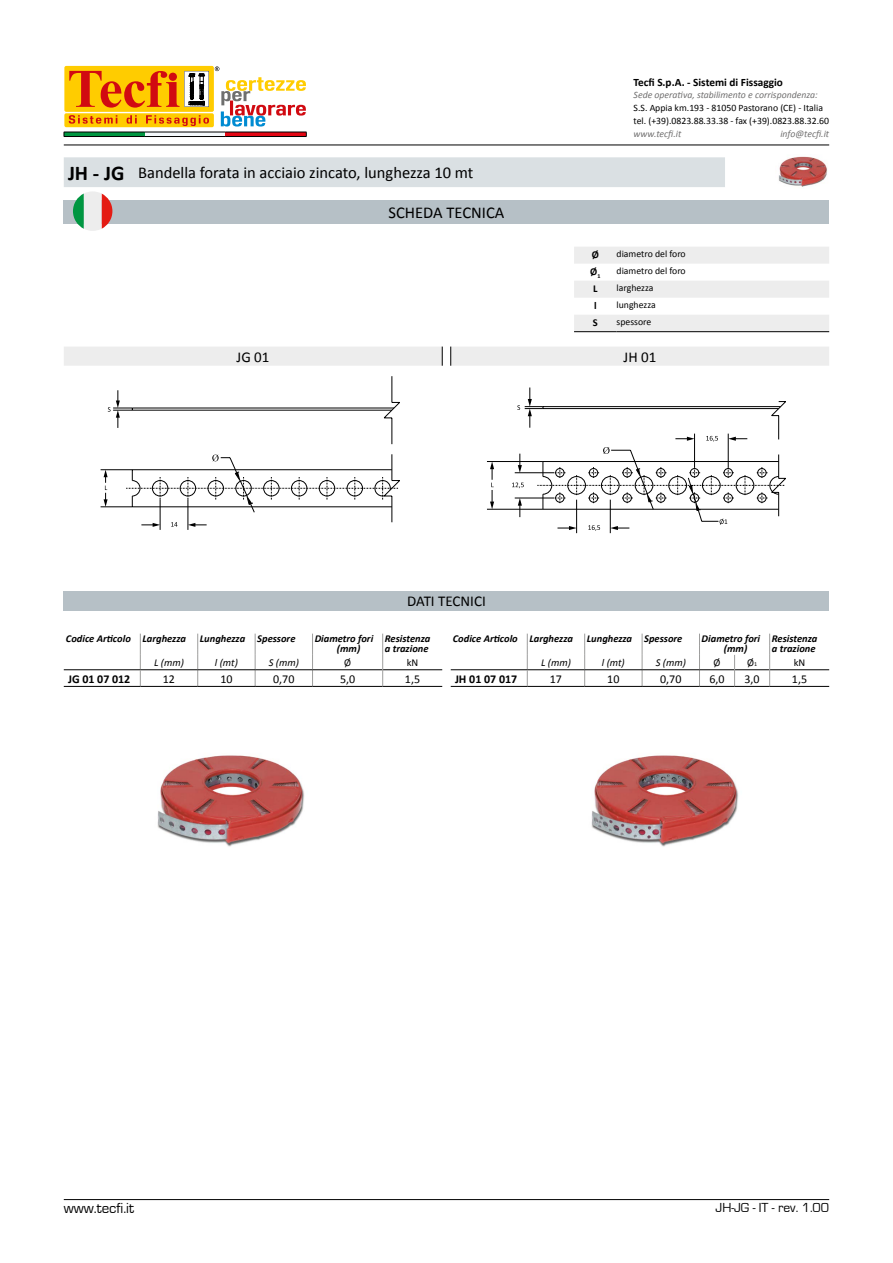
<style>
.page{position:relative;width:893px;height:1263px;background:#fff}
.page>*{position:absolute;margin:0;border:0;box-sizing:border-box;transform-origin:0 0}
.t1{font:16.5px "Calibri";color:#000}
.t2{font:15px "Calibri";color:#000}
.t3{font:15px "Eurostile";color:#000}
.t4{font:13.5px "Eurostile";color:#000}
.t5{font:12px "Calibri";color:#000}
.t6{font:700 12px "Calibri";color:#000}
.t7{font:700 11.25px "Calibri";color:#000}
.t8{font:italic 700 10.5px/10.5px "Calibri";color:#000}
.t9{font:italic 10.5px "Calibri";color:#000}
.t10{font:10.5px "Calibri";color:#000}
.t11{font:700 10.5px "Calibri";color:#000}
.t12{font:9.75px/12.8px "Calibri";color:#000}
.t13{font:italic 9.75px "Calibri";color:#706f6f}
.s1{font-weight:700;font-size:21px}
.s2{font-size:6px}
</style>
<div class="page">
<hr style="left:64px;top:1199px;width:765px;height:1px;background:#000">
<div style="left:64px;top:66px;width:150px;height:46px;background:#fc0;border-radius:2px"></div>
<div style="left:64px;top:113px;width:150px;height:14px;background:#fc0;border-radius:2px"></div>
<svg style="left:215px;top:66px;width:4px;height:5px"></svg>
<svg style="left:69px;top:115px;width:140px;height:11px"></svg>
<svg style="left:69px;top:71px;width:140px;height:37px"></svg>
<hr style="left:64px;top:132px;width:81px;height:4px;background:#009641">
<hr style="left:145px;top:132px;width:81px;height:4px;background:#f4f8fb">
<hr style="left:64px;top:132px;width:81px;height:1px;background:#000">
<hr style="left:145px;top:132px;width:81px;height:1px;background:#000">
<svg style="left:221px;top:77px;width:86px;height:59px"></svg>
<hr style="left:64px;top:136px;width:81px;height:1px;background:#000">
<hr style="left:145px;top:136px;width:81px;height:1px;background:#000">
<hr style="left:226px;top:136px;width:81px;height:1px;background:#000">
<hr style="left:64px;top:145px;width:765px;height:1px;background:#000">
<div style="left:64px;top:200px;width:765px;height:23px;background:#b6c0c6"></div>
<div style="left:64px;top:591px;width:765px;height:19px;background:#b6c0c6"></div>
<svg style="left:574px;top:247px;width:255px;height:84px"></svg>
<hr style="left:574px;top:331px;width:43px;height:1px;background:#000">
<hr style="left:617px;top:331px;width:212px;height:1px;background:#000">
<hr style="left:132px;top:410px;width:260px;height:1px;background:#000">
<hr style="left:132px;top:408px;width:262px;height:1px;background:#000">
<svg style="left:108px;top:390px;width:25px;height:38px"></svg>
<svg style="left:384px;top:376px;width:16px;height:68px"></svg>
<hr style="left:101px;top:469px;width:31px;height:1px;background:#000">
<hr style="left:101px;top:507px;width:31px;height:1px;background:#000">
<svg style="left:104px;top:470px;width:4px;height:37px"></svg>
<hr style="left:188px;top:499px;width:1px;height:31px;background:#000">
<hr style="left:160px;top:499px;width:1px;height:31px;background:#000">
<svg style="left:126px;top:454px;width:274px;height:73px"></svg>
<img style="left:778px;top:156px;width:50px;height:31px">
<svg style="left:197px;top:634px;width:1px;height:52px"></svg>
<svg style="left:255px;top:634px;width:1px;height:52px"></svg>
<svg style="left:312px;top:634px;width:1px;height:52px"></svg>
<hr style="left:64px;top:669px;width:76px;height:1px;background:#000">
<hr style="left:140px;top:669px;width:58px;height:1px;background:#000">
<hr style="left:198px;top:669px;width:57px;height:1px;background:#000">
<hr style="left:255px;top:669px;width:58px;height:1px;background:#000">
<hr style="left:313px;top:669px;width:69px;height:1px;background:#000">
<hr style="left:383px;top:669px;width:59px;height:1px;background:#000">
<hr style="left:140px;top:686px;width:58px;height:1px;background:#000">
<hr style="left:198px;top:686px;width:57px;height:1px;background:#000">
<hr style="left:255px;top:686px;width:58px;height:1px;background:#000">
<hr style="left:313px;top:686px;width:70px;height:1px;background:#000">
<hr style="left:383px;top:686px;width:59px;height:1px;background:#000">
<svg style="left:382px;top:634px;width:1px;height:52px"></svg>
<svg style="left:140px;top:634px;width:1px;height:52px"></svg>
<hr style="left:64px;top:686px;width:76px;height:1px;background:#000">
<div style="left:64px;top:347px;width:765px;height:19px;background:#ededed"></div>
<hr style="left:487px;top:461px;width:56px;height:1px;background:#000">
<hr style="left:487px;top:509px;width:56px;height:1px;background:#000">
<svg style="left:490px;top:462px;width:4px;height:47px"></svg>
<hr style="left:610px;top:500px;width:1px;height:33px;background:#000">
<hr style="left:576px;top:500px;width:1px;height:33px;background:#000">
<svg style="left:512px;top:387px;width:274px;height:144px"></svg>
<img style="left:157px;top:755px;width:147px;height:92px">
<img style="left:591px;top:755px;width:147px;height:92px">
<svg style="left:64px;top:157px;width:661px;height:74px"></svg>
<svg style="left:584px;top:634px;width:1px;height:52px"></svg>
<svg style="left:642px;top:634px;width:1px;height:52px"></svg>
<svg style="left:699px;top:634px;width:1px;height:52px"></svg>
<hr style="left:451px;top:686px;width:76px;height:1px;background:#000">
<hr style="left:527px;top:686px;width:58px;height:1px;background:#000">
<hr style="left:585px;top:686px;width:57px;height:1px;background:#000">
<hr style="left:642px;top:686px;width:57px;height:1px;background:#000">
<hr style="left:699px;top:686px;width:36px;height:1px;background:#000">
<hr style="left:735px;top:686px;width:35px;height:1px;background:#000">
<hr style="left:770px;top:686px;width:59px;height:1px;background:#000">
<hr style="left:451px;top:669px;width:76px;height:1px;background:#000">
<hr style="left:527px;top:669px;width:58px;height:1px;background:#000">
<hr style="left:585px;top:669px;width:57px;height:1px;background:#000">
<hr style="left:642px;top:669px;width:57px;height:1px;background:#000">
<hr style="left:699px;top:669px;width:35px;height:1px;background:#000">
<hr style="left:735px;top:669px;width:34px;height:1px;background:#000">
<hr style="left:770px;top:669px;width:59px;height:1px;background:#000">
<svg style="left:734px;top:655px;width:1px;height:31px"></svg>
<svg style="left:769px;top:634px;width:1px;height:52px"></svg>
<svg style="left:527px;top:634px;width:1px;height:52px"></svg>
<h1 class="t1" style="left:68px;top:161px;width:407px"><span class="s1">JH - JG</span> Bandella forata in acciaio zincato, lunghezza 10 mt</h1>
<h1 class="t1" style="left:389px;top:201px;width:117px">SCHEDA TECNICA</h1>
<p class="t7" style="left:634px;top:74px;width:151px">Tecfi S.p.A. - Sistemi di Fissaggio</p>
<p class="t13" style="left:634px;top:88px;width:186px">Sede operativa, stabilimento e corrispondenza:</p>
<p class="t12" style="left:634px;top:101px;width:197px">S.S. Appia km.193 - 81050 Pastorano (CE) - Italia tel. (+39).0823.88.33.38 - fax (+39).0823.88.32.60</p>
<p class="t13" style="left:634px;top:127px;width:49px">www.tecfi.it</p>
<p class="t13" style="left:780px;top:127px;width:50px">info@tecfi.it</p>
<p class="t11" style="left:592px;top:247px;width:9px">Ø</p>
<p class="t12" style="left:617px;top:247px;width:71px">diametro del foro</p>
<p class="t11" style="left:590px;top:264px;width:12px">Ø<sub>1</sub></p>
<p class="t12" style="left:617px;top:264px;width:71px">diametro del foro</p>
<p class="t11" style="left:593px;top:281px;width:6px">L</p>
<p class="t12" style="left:617px;top:281px;width:38px">larghezza</p>
<p class="t11" style="left:594px;top:298px;width:4px">l</p>
<p class="t12" style="left:617px;top:298px;width:41px">lunghezza</p>
<p class="t11" style="left:593px;top:315px;width:6px">S</p>
<p class="t12" style="left:617px;top:315px;width:36px">spessore</p>
<h2 class="t2" style="left:237px;top:346px;width:34px">JG 01</h2>
<h2 class="t2" style="left:624px;top:346px;width:34px">JH 01</h2>
<h2 class="t2" style="left:407px;top:591px;width:80px">DATI TECNICI</h2>
<p class="t8" style="left:66px;top:632px;width:122px">Codice Articolo Larghezza</p>
<p class="t8" style="left:200px;top:632px;width:97px">Lunghezza Spessore</p>
<p class="t8" style="left:337px;top:632px;width:38px;text-indent:-22px">Diametro fori (mm)</p>
<p class="t8" style="left:385px;top:632px;width:47px">Resistenza a trazione</p>
<p class="t9" style="left:154px;top:655px;width:31px">L (mm)</p>
<p class="t9" style="left:215px;top:655px;width:24px">l (mt)</p>
<p class="t9" style="left:269px;top:655px;width:32px">S (mm)</p>
<p class="t10" style="left:344px;top:655px;width:8px">Ø</p>
<p class="t10" style="left:407px;top:655px;width:13px">kN</p>
<p class="t6" style="left:68px;top:670px;width:64px">JG 01 07 012</p>
<p class="t5" style="left:163px;top:670px;width:14px">12</p>
<p class="t5" style="left:220px;top:670px;width:14px">10</p>
<p class="t5" style="left:273px;top:670px;width:23px">0,70</p>
<p class="t5" style="left:340px;top:670px;width:17px">5,0</p>
<p class="t5" style="left:405px;top:670px;width:17px">1,5</p>
<p class="t8" style="left:453px;top:632px;width:122px">Codice Articolo Larghezza</p>
<p class="t8" style="left:587px;top:632px;width:97px">Lunghezza Spessore</p>
<p class="t8" style="left:724px;top:632px;width:38px;text-indent:-22px">Diametro fori (mm)</p>
<p class="t8" style="left:772px;top:632px;width:47px">Resistenza a trazione</p>
<p class="t9" style="left:541px;top:655px;width:31px">L (mm)</p>
<p class="t9" style="left:602px;top:655px;width:24px">l (mt)</p>
<p class="t9" style="left:656px;top:655px;width:32px">S (mm)</p>
<p class="t10" style="left:714px;top:655px;width:8px">Ø</p>
<p class="t10" style="left:747px;top:655px;width:12px">Ø<span class="s2">1</span></p>
<p class="t10" style="left:794px;top:655px;width:13px">kN</p>
<p class="t6" style="left:455px;top:670px;width:64px">JH 01 07 017</p>
<p class="t5" style="left:550px;top:670px;width:14px">17</p>
<p class="t5" style="left:607px;top:670px;width:14px">10</p>
<p class="t5" style="left:660px;top:670px;width:23px">0,70</p>
<p class="t5" style="left:710px;top:670px;width:17px">6,0</p>
<p class="t5" style="left:744px;top:670px;width:17px">3,0</p>
<p class="t5" style="left:792px;top:670px;width:17px">1,5</p>
<h2 class="t3" style="left:64px;top:1200px;width:72px">www.tecfi.it</h2>
<p class="t4" style="left:716px;top:1201px;width:115px">JH-JG - IT - rev. 1.00</p>
</div>
